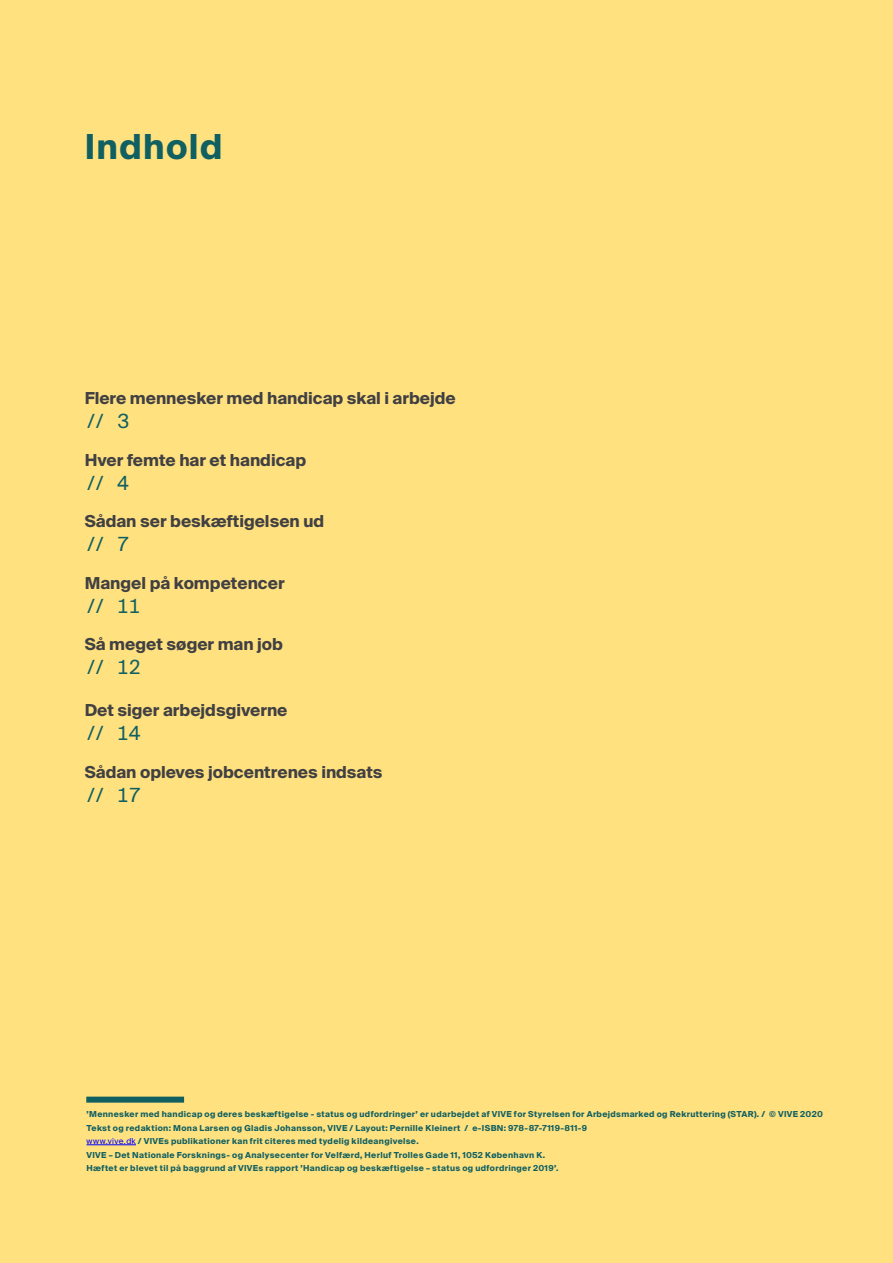
<style>
.page{position:relative;width:893px;height:1263px;background:#ffe180}
.page>*{position:absolute;margin:0;border:0;box-sizing:border-box;transform-origin:0 0}
.t1{font:700 34.5px "Suisse Intl";letter-spacing:.04em;color:#105f61}
.t2{font:19.5px "Suisse Intl Mono";letter-spacing:-.05em;color:#105f61}
.t3{font:700 16.5px "Suisse Intl";color:#414042}
.t4{font:700 8.25px/13.5px "Suisse Intl";letter-spacing:.04em;color:#105f61}
.s1{font-family:"Suisse Intl"}
.s2{font-weight:400;color:#00f}
</style>
<div class="page">
<hr style="left:87px;top:1144px;width:49px;height:1px;background:#00f">
<div style="left:86px;top:1097px;width:98px;height:6px;background:#105f61"></div>
<h1 class="t1" style="left:85px;top:126px;width:139px">Indhold</h1>
<h3 class="t3" style="left:85px;top:389px;width:373px">Flere mennesker med handicap skal i arbejde</h3>
<h2 class="t2" style="left:85px;top:410px;width:46px">// <span class="s1">3</span></h2>
<h3 class="t3" style="left:85px;top:450px;width:223px">Hver femte har et handicap</h3>
<h2 class="t2" style="left:85px;top:472px;width:46px">// 4</h2>
<h3 class="t3" style="left:85px;top:512px;width:241px">Sådan ser beskæftigelsen ud</h3>
<h2 class="t2" style="left:85px;top:533px;width:46px">// 7</h2>
<h3 class="t3" style="left:85px;top:573px;width:201px">Mangel på kompetencer</h3>
<h2 class="t2" style="left:85px;top:595px;width:58px">// 11</h2>
<h3 class="t3" style="left:85px;top:635px;width:200px">Så meget søger man job</h3>
<h2 class="t2" style="left:85px;top:656px;width:58px">// 12</h2>
<h3 class="t3" style="left:85px;top:701px;width:204px">Det siger arbejdsgiverne</h3>
<h2 class="t2" style="left:85px;top:722px;width:58px">// 14</h2>
<h3 class="t3" style="left:85px;top:762px;width:299px">Sådan opleves jobcentrenes indsats</h3>
<h2 class="t2" style="left:85px;top:784px;width:58px">// 17</h2>
<p class="t4" style="left:87px;top:1107px;width:738px">’Mennesker med handicap og deres beskæftigelse - status og udfordringer’ er udarbejdet af VIVE for Styrelsen for Arbejdsmarked og Rekruttering (STAR). / © VIVE 2020<br>Tekst og redaktion: Mona Larsen og Gladis Johansson, VIVE / Layout: Pernille Kleinert / e-ISBN: 978-87-7119-811-9<br><span class="s2">www.vive.dk</span> / VIVEs publikationer kan frit citeres med tydelig kildeangivelse.<br>VIVE – Det Nationale Forsknings- og Analysecenter for Velfærd, Herluf Trolles Gade 11, 1052 København K.<br>Hæftet er blevet til på baggrund af VIVEs rapport ’Handicap og beskæftigelse – status og udfordringer 2019’.</p>
</div>
